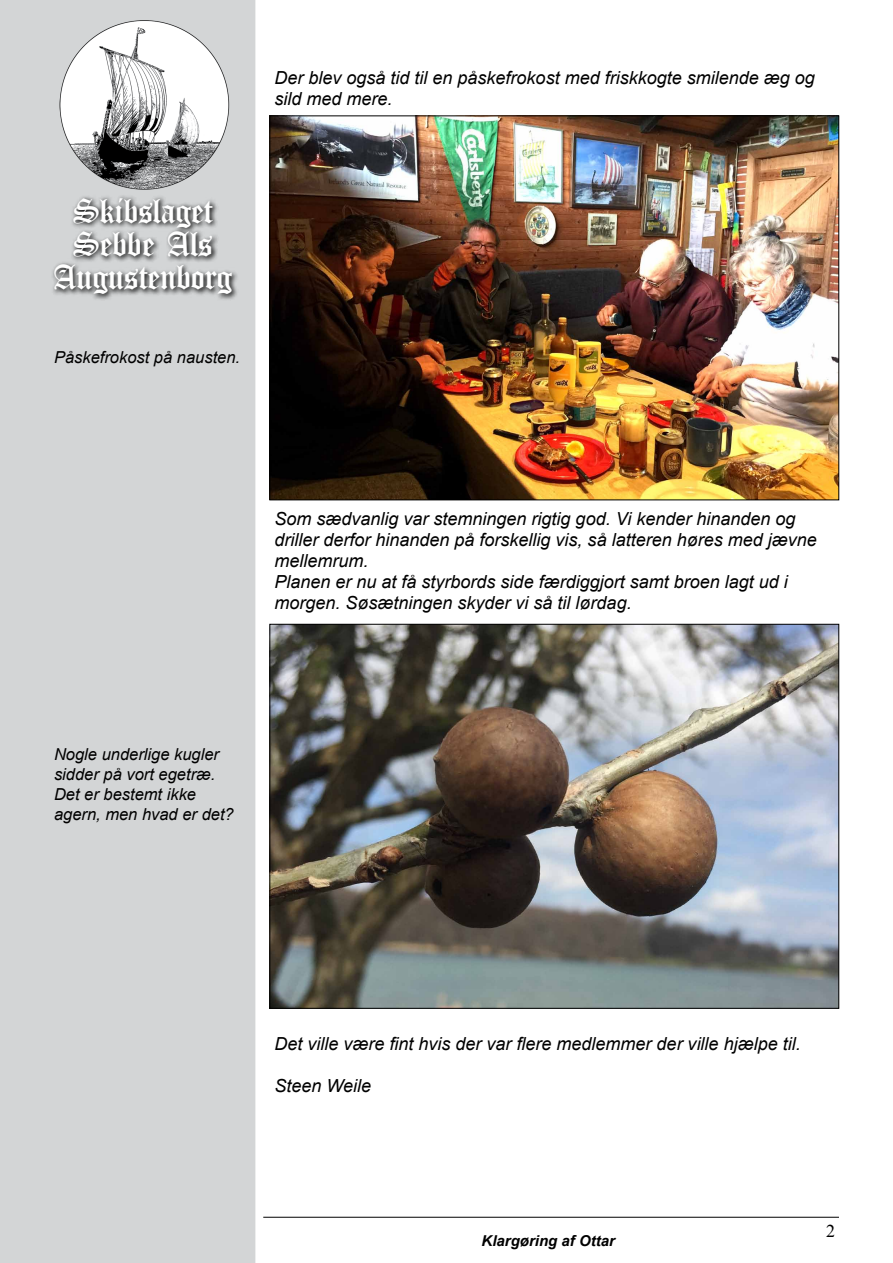
<style>
.page{position:relative;width:893px;height:1263px;background:#fff}
.page>*{position:absolute;margin:0;border:0;box-sizing:border-box;transform-origin:0 0}
.t1{font:36px/33px "Canterbury";color:#fff;text-align:center}
.t2{font:italic 18px/21px "Arial";color:#000}
.t3{font:18px "Times New Roman";color:#000}
.t4{font:italic 16.5px/19.8px "Arial";color:#000}
.t5{font:italic 700 15px "Arial";color:#000}
</style>
<div class="page">
<div style="left:1px;top:1px;width:254px;height:1261px;background:#d3d5d6"></div>
<div style="left:0;top:0;width:255px;height:1263px;border:2px solid #d3d5d6"></div>
<hr style="left:263px;top:1217px;width:576px;height:1px;background:#000">
<img style="left:59px;top:20px;width:171px;height:170px">
<svg style="left:52px;top:196px;width:185px;height:104px"></svg>
<img style="left:272px;top:118px;width:565px;height:380px">
<img style="left:272px;top:626px;width:565px;height:380px">
<p class="t2" style="left:274px;top:67px;width:542px">Der blev også tid til en påskefrokost med friskkogte smilende æg og sild med mere.</p>
<h1 class="t1" style="left:54px;top:194px;width:180px">Skibslaget<br>Sebbe Als<br>Augustenborg</h1>
<p class="t4" style="left:54px;top:348px;width:188px">Påskefrokost på nausten.</p>
<p class="t2" style="left:274px;top:508px;width:544px">Som sædvanlig var stemningen rigtig god. Vi kender hinanden og driller derfor hinanden på forskellig vis, så latteren høres med jævne mellemrum.<br>Planen er nu at få styrbords side færdiggjort samt broen lagt ud i morgen. Søsætningen skyder vi så til lørdag.</p>
<p class="t4" style="left:54px;top:745px;width:181px">Nogle underlige kugler sidder på vort egetræ.<br>Det er bestemt ikke agern, men hvad er det?</p>
<p class="t2" style="left:274px;top:1033px;width:528px">Det ville være fint hvis der var flere medlemmer der ville hjælpe til.</p>
<p class="t2" style="left:274px;top:1075px;width:98px">Steen Weile</p>
<p class="t5" style="left:482px;top:1231px;width:135px">Klargøring af Ottar</p>
<p class="t3" style="left:826px;top:1219px;width:10px">2</p>
</div>
